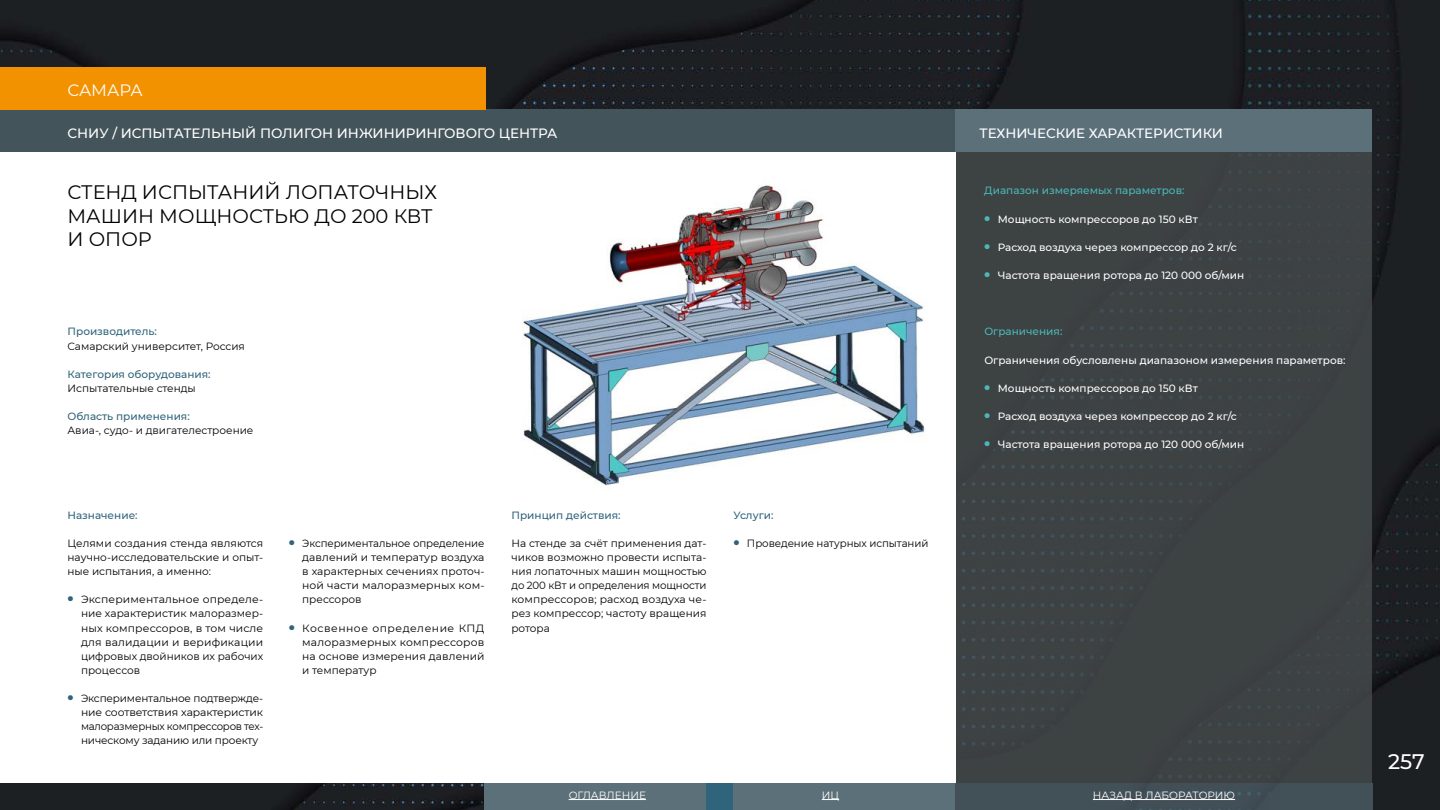
<style>
.page{position:relative;width:1440px;height:810px;background:#fff}
.page>*{position:absolute;margin:0;border:0;box-sizing:border-box;transform-origin:0 0}
.t1{font:500 21px "Montserrat";color:#fff}
.t2{font:19.5px/23.4px "Montserrat";color:#000}
.t3{font:16.5px "Montserrat";color:#fff}
.t4{font:500 13.5px "Montserrat";color:#fff}
.t5{font:10.5px/14.1px "Montserrat";color:#000;text-align:justify}
.t6{font:500 10.5px "Montserrat";color:#fff}
.t7{font:500 10.5px "Montserrat";color:#30647a}
.t8{font:500 10.5px "Montserrat";color:#4db7b7}
.t9{font:10.5px "Montserrat";color:#fff}
.s1{font-weight:900;font-size:15px;color:#4db7b7}
.s2{font-weight:900;font-size:15px;color:#30647a}
</style>
<div class="page">
<img style="left:0;top:0;width:1440px;height:810px">
<div style="left:956px;top:110px;width:416px;height:673px;background:#3d4243"></div>
<div style="left:0;top:110px;width:956px;height:673px;background:#fff"></div>
<div style="left:0;top:110px;width:955px;height:42px;background:#44545b"></div>
<div style="left:956px;top:110px;width:416px;height:42px;background:#5c707a"></div>
<div style="left:0;top:68px;width:486px;height:42px;background:#f39200"></div>
<div style="left:484px;top:783px;width:222px;height:27px;background:#5c707a"></div>
<div style="left:734px;top:783px;width:222px;height:27px;background:#5c707a"></div>
<div style="left:954px;top:783px;width:418px;height:27px;background:#425057"></div>
<div style="left:706px;top:783px;width:28px;height:27px;background:#30647a"></div>
<img style="left:522px;top:185px;width:403px;height:301px">
<hr style="left:569px;top:799px;width:77px;height:1px;background:#fff">
<svg style="left:822px;top:799px;width:17px;height:1px"></svg>
<hr style="left:1093px;top:799px;width:142px;height:1px;background:#fff">
<h3 class="t3" style="left:68px;top:79px;width:77px">САМАРА</h3>
<p class="t4" style="left:68px;top:124px;width:492px">СНИУ / ИСПЫТАТЕЛЬНЫЙ ПОЛИГОН ИНЖИНИРИНГОВОГО ЦЕНТРА</p>
<p class="t4" style="left:980px;top:124px;width:245px">ТЕХНИЧЕСКИЕ ХАРАКТЕРИСТИКИ</p>
<h2 class="t2" style="left:68px;top:180px;width:371px">СТЕНД ИСПЫТАНИЙ ЛОПАТОЧНЫХ<br>МАШИН МОЩНОСТЬЮ ДО 200 КВТ<br>И ОПОР</h2>
<p class="t8" style="left:984px;top:183px;width:202px">Диапазон измеряемых параметров:</p>
<p class="t6" style="left:984px;top:212px;width:215px"><span class="s1">•</span> Мощность компрессоров до 150 кВт</p>
<p class="t6" style="left:984px;top:240px;width:254px"><span class="s1">•</span> Расход воздуха через компрессор до 2 кг/с</p>
<p class="t6" style="left:984px;top:268px;width:262px"><span class="s1">•</span> Частота вращения ротора до 120 000 об/мин</p>
<p class="t7" style="left:68px;top:324px;width:91px">Производитель:</p>
<p class="t5" style="left:68px;top:338px;width:179px">Самарский университет, Россия</p>
<p class="t7" style="left:68px;top:367px;width:145px">Категория оборудования:</p>
<p class="t5" style="left:68px;top:381px;width:130px">Испытательные стенды</p>
<p class="t7" style="left:68px;top:409px;width:124px">Область применения:</p>
<p class="t5" style="left:68px;top:423px;width:187px">Авиа-, судо- и двигателестроение</p>
<p class="t7" style="left:67px;top:508px;width:72px">Назначение:</p>
<p class="t5" style="left:68px;top:536px;width:197px">Целями создания стенда являются научно-исследовательские и опыт&shy;ные испытания, а именно:</p>
<p class="t5" style="left:81px;top:592px;width:184px;text-indent:-14px"><span class="s2">•</span> Экспериментальное определе&shy;ние характеристик малоразмер&shy;ных компрессоров, в том числе для валидации и верификации цифровых двойников их рабочих процессов</p>
<p class="t5" style="left:81px;top:691px;width:184px;text-indent:-14px"><span class="s2">•</span> Экспериментальное подтвержде&shy;ние соответствия характеристик малоразмерных компрессоров тех&shy;ническому заданию или проекту</p>
<p class="t5" style="left:302px;top:536px;width:184px;text-indent:-14px"><span class="s2">•</span> Экспериментальное определение давлений и температур воздуха в характерных сечениях проточ&shy;ной части малоразмерных ком&shy;прессоров</p>
<p class="t5" style="left:302px;top:620px;width:184px;text-indent:-14px"><span class="s2">•</span> Косвенное определение КПД малоразмерных компрессоров на основе измерения давлений и температур</p>
<p class="t7" style="left:511px;top:508px;width:111px">Принцип действия:</p>
<p class="t5" style="left:511px;top:536px;width:197px">На стенде за счёт применения дат&shy;чиков возможно провести испыта&shy;ния лопаточных машин мощностью до 200 кВт и определения мощности компрессоров; расход воздуха че&shy;рез компрессор; частоту вращения ротора</p>
<p class="t9" style="left:569px;top:788px;width:79px">ОГЛАВЛЕНИЕ</p>
<p class="t7" style="left:733px;top:508px;width:42px">Услуги:</p>
<p class="t5" style="left:733px;top:536px;width:197px"><span class="s2">•</span> Проведение натурных испытаний</p>
<p class="t8" style="left:984px;top:324px;width:80px">Ограничения:</p>
<p class="t6" style="left:984px;top:353px;width:363px">Ограничения обусловлены диапазоном измерения параметров:</p>
<p class="t6" style="left:984px;top:381px;width:215px"><span class="s1">•</span> Мощность компрессоров до 150 кВт</p>
<p class="t6" style="left:984px;top:409px;width:254px"><span class="s1">•</span> Расход воздуха через компрессор до 2 кг/с</p>
<p class="t6" style="left:984px;top:437px;width:262px"><span class="s1">•</span> Частота вращения ротора до 120 000 об/мин</p>
<p class="t9" style="left:822px;top:788px;width:19px">ИЦ</p>
<p class="t9" style="left:1093px;top:788px;width:144px">НАЗАД В ЛАБОРАТОРИЮ</p>
<h1 class="t1" style="left:1388px;top:746px;width:38px">257</h1>
</div>
